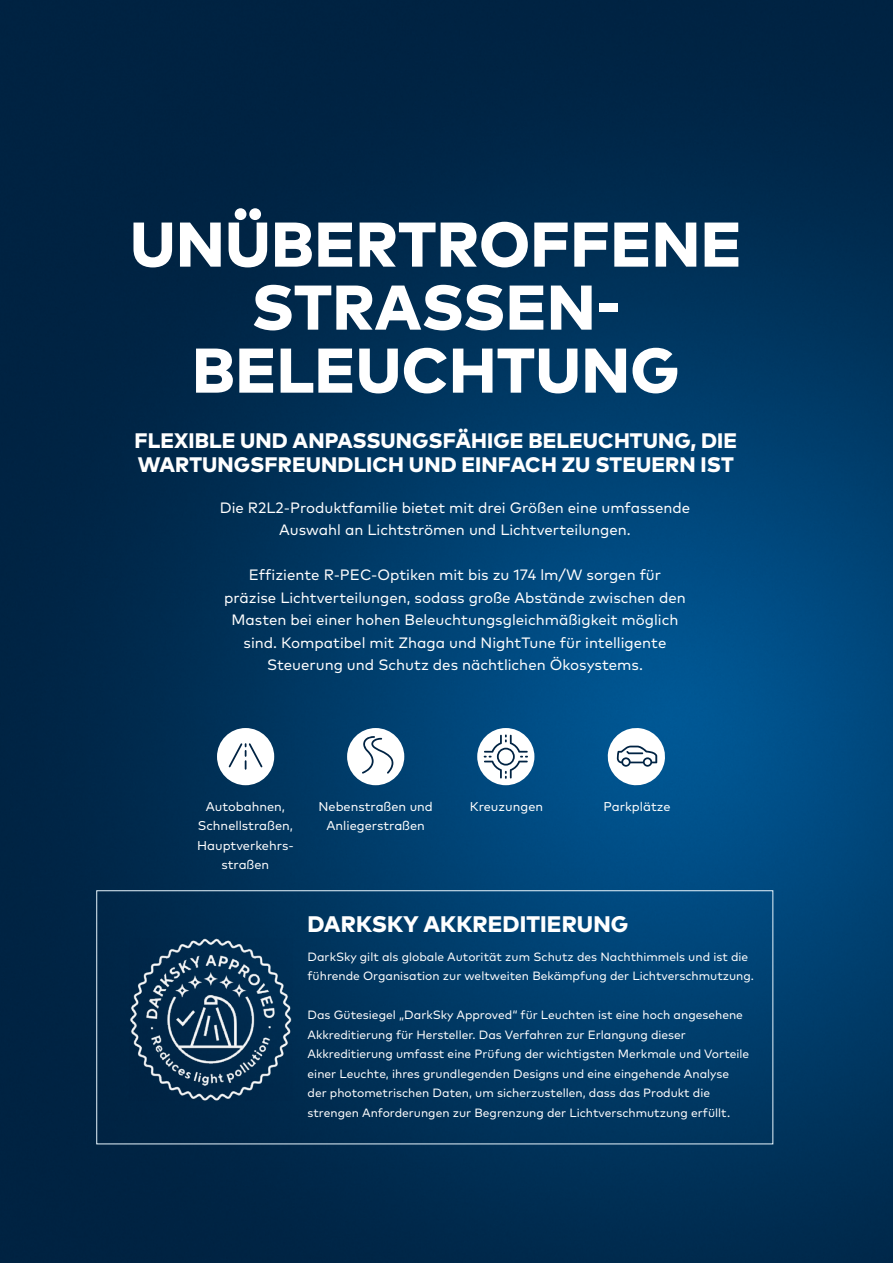
<style>
.page{position:relative;width:893px;height:1263px;background:#fff}
.page>*{position:absolute;margin:0;border:0;box-sizing:border-box;transform-origin:0 0}
.t1{font:800 63px/63px "Mark Pro";letter-spacing:.005em;color:#fff;text-align:center}
.t2{font:800 22.5px "Mark Pro";letter-spacing:.005em;color:#fff}
.t3{font:800 21px/24px "Mark Pro";letter-spacing:.005em;color:#fff}
.t4{font:15px/22.5px "Mark Pro";color:#fff;text-align:center}
.t5{font:12.75px/19.5px "Mark Pro";color:#fff;text-align:center}
.t6{font:12px/19.5px "Mark Pro";color:#fff}
</style>
<div class="page">
<img style="left:0;top:0;width:893px;height:1263px">
<img style="left:130px;top:939px;width:162px;height:162px">
<div style="left:477px;top:728px;width:57px;height:57px;background:#fff;border-radius:50%"></div>
<svg style="left:484px;top:734px;width:44px;height:45px"></svg>
<svg style="left:608px;top:728px;width:57px;height:57px"></svg>
<div style="left:217px;top:728px;width:57px;height:57px;background:#fff;border-radius:50%"></div>
<svg style="left:228px;top:743px;width:35px;height:26px"></svg>
<div style="left:347px;top:728px;width:57px;height:57px;background:#fff;border-radius:50%"></div>
<svg style="left:362px;top:736px;width:31px;height:38px"></svg>
<div style="left:97px;top:890px;width:676px;height:254px;border:1px solid #e8f6fe"></div>
<h1 class="t1" style="left:130px;top:208px;width:613px">UNÜBERTROFFENE<br>STRASSEN-<br>BELEUCHTUNG</h1>
<h3 class="t3" style="left:134px;top:427px;width:604px">FLEXIBLE UND ANPASSUNGSFÄHIGE BELEUCHTUNG, DIE<br>WARTUNGSFREUNDLICH UND EINFACH ZU STEUERN IST</h3>
<p class="t4" style="left:220px;top:495px;width:472px">Die R2L2-Produktfamilie bietet mit drei Größen eine umfassende<br>Auswahl an Lichtströmen und Lichtverteilungen.</p>
<p class="t4" style="left:224px;top:563px;width:463px">Effiziente R-PEC-Optiken mit bis zu 174 lm/W sorgen für präzise Lichtverteilungen, sodass große Abstände zwischen den Masten bei einer hohen Beleuchtungsgleichmäßigkeit möglich sind. Kompatibel mit Zhaga und NightTune für intelligente Steuerung und Schutz des nächtlichen Ökosystems.</p>
<p class="t5" style="left:318px;top:795px;width:116px">Nebenstraßen und<br>Anliegerstraßen</p>
<p class="t5" style="left:206px;top:795px;width:81px">Autobahnen,</p>
<p class="t5" style="left:470px;top:795px;width:75px">Kreuzungen</p>
<p class="t5" style="left:604px;top:795px;width:68px">Parkplätze</p>
<p class="t5" style="left:197px;top:815px;width:98px">Schnellstraßen,<br>Hauptverkehrs&shy;straßen</p>
<h2 class="t2" style="left:308px;top:907px;width:322px">DARKSKY AKKREDITIERUNG</h2>
<p class="t6" style="left:308px;top:946px;width:448px">DarkSky gilt als globale Autorität zum Schutz des Nachthimmels und ist die führende Organisation zur weltweiten Bekämpfung der Lichtverschmutzung.</p>
<p class="t6" style="left:308px;top:1004px;width:443px">Das Gütesiegel „DarkSky Approved“ für Leuchten ist eine hoch angesehene Akkreditierung für Hersteller. Das Verfahren zur Erlangung dieser Akkreditierung umfasst eine Prüfung der wichtigsten Merkmale und Vorteile einer Leuchte, ihres grundlegenden Designs und eine eingehende Analyse der photometrischen Daten, um sicherzustellen, dass das Produkt die strengen Anforderungen zur Begrenzung der Lichtverschmutzung erfüllt.</p>
</div>
